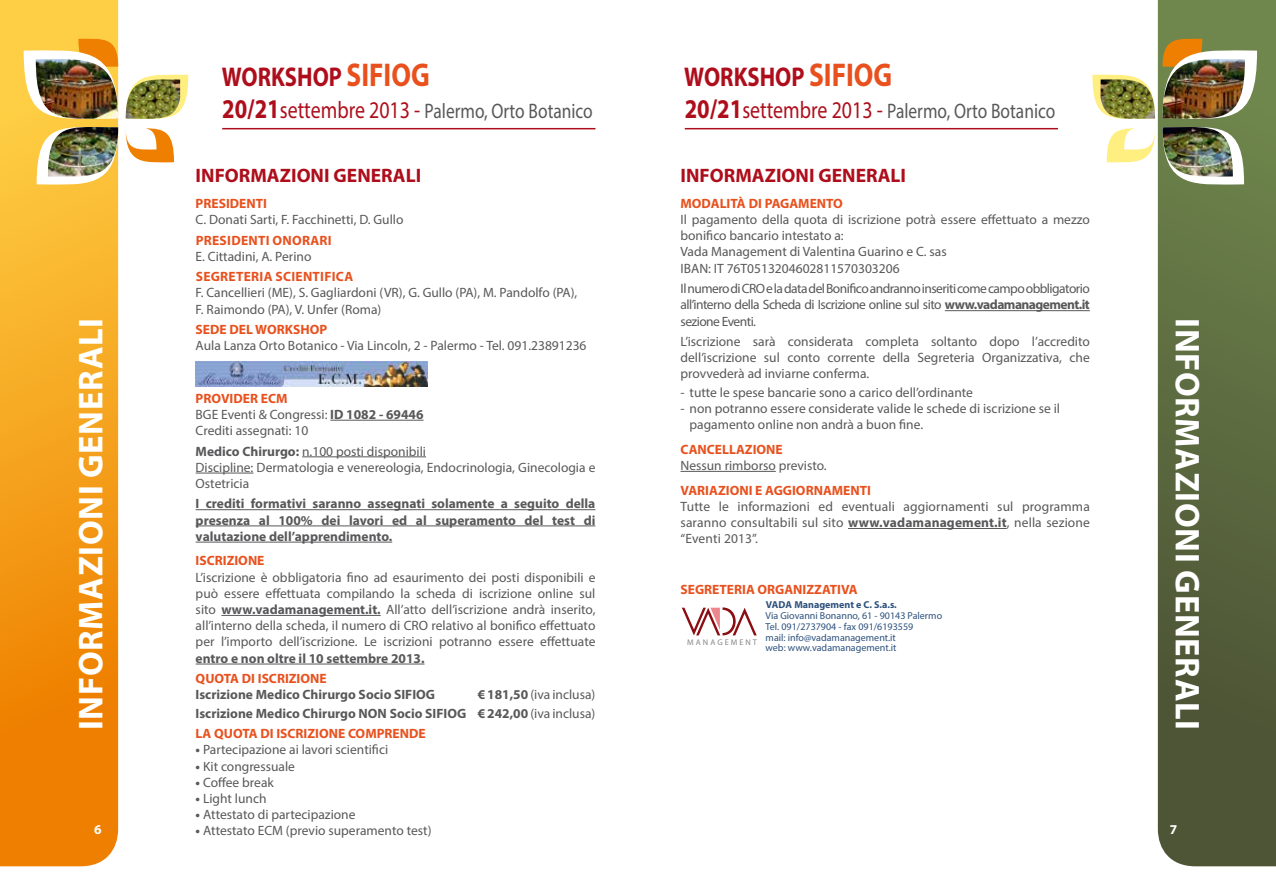
<style>
.page{position:relative;width:1276px;height:893px;background:#fff}
.page>*{position:absolute;margin:0;border:0;box-sizing:border-box;transform-origin:0 0}
.t1{font:700 34.5px "Myriad Pro";letter-spacing:.02em;color:#fff}
.t2{font:700 27.15px "Myriad Pro";color:#ae0e1b;scale:.83 1}
.t3{font:21px "Myriad Pro";color:#58585a;scale:.83 1}
.t4{font:700 19.5px "Myriad Pro";color:#ae0e1b}
.t5{font:13.5px/16.2px "Myriad Pro";color:#58585a}
.t6{font:700 13.5px/16.2px "Myriad Pro";color:#58585a;text-align:justify}
.t7{font:700 13.5px "Myriad Pro";color:#e8511e}
.t8{font:700 13.5px "Myriad Pro";letter-spacing:.02em;color:#e8511e}
.t9{font:700 13.5px "Myriad Pro";color:#fff}
.t10{font:10.05px/10.8px "Myriad Pro";color:#2d517d}
.t11{font:700 10.05px "Myriad Pro";color:#2d517d}
.t12{font:8.25px "Myriad Pro";letter-spacing:.25em;color:#858688}
.s1{font-size:33px;color:#e8511e}
.s2{font-weight:700;font-size:27.15px;color:#ae0e1b}
.s3{font-size:24px;color:#ae0e1b}
.s4{font-weight:700}
.s5{font-weight:700;color:#e8511e}
.s6{font-weight:400}
</style>
<div class="page">
<svg style="left:0;top:0;width:118px;height:866px;background:#f49f1b"></svg>
<svg style="left:142px;top:75px;width:46px;height:36px"></svg>
<svg style="left:24px;top:36px;width:94px;height:155px"></svg>
<svg style="left:126px;top:128px;width:48px;height:35px"></svg>
<img style="left:36px;top:59px;width:82px;height:68px">
<img style="left:126px;top:79px;width:54px;height:40px">
<img style="left:48px;top:127px;width:70px;height:50px">
<svg style="left:1157px;top:0;width:119px;height:866px;background:#5c6940"></svg>
<svg style="left:1092px;top:75px;width:47px;height:35px"></svg>
<svg style="left:1162px;top:36px;width:95px;height:155px"></svg>
<svg style="left:1106px;top:128px;width:49px;height:34px"></svg>
<img style="left:1162px;top:59px;width:83px;height:68px">
<img style="left:1100px;top:79px;width:55px;height:40px">
<img style="left:1162px;top:127px;width:70px;height:50px">
<hr style="left:222px;top:128px;width:373px;height:1px;background:#ae0e1b">
<hr style="left:685px;top:128px;width:373px;height:1px;background:#ae0e1b">
<hr style="left:330px;top:420px;width:93px;height:1px;background:#58585a">
<hr style="left:302px;top:456px;width:124px;height:1px;background:#58585a">
<hr style="left:196px;top:473px;width:57px;height:1px;background:#58585a">
<hr style="left:196px;top:509px;width:399px;height:1px;background:#58585a">
<hr style="left:196px;top:526px;width:399px;height:1px;background:#58585a">
<hr style="left:196px;top:542px;width:196px;height:1px;background:#58585a">
<hr style="left:221px;top:615px;width:160px;height:1px;background:#58585a">
<hr style="left:196px;top:664px;width:228px;height:1px;background:#58585a">
<img style="left:196px;top:361px;width:231px;height:25px">
<hr style="left:945px;top:310px;width:145px;height:1px;background:#58585a">
<hr style="left:680px;top:471px;width:96px;height:1px;background:#58585a">
<hr style="left:848px;top:528px;width:159px;height:1px;background:#58585a">
<svg style="left:682px;top:607px;width:74px;height:28px"></svg>
<h2 class="t2" style="left:222px;top:60px;width:252px">WORKSHOP <span class="s1">SIFIOG</span></h2>
<h2 class="t2" style="left:684px;top:60px;width:252px">WORKSHOP <span class="s1">SIFIOG</span></h2>
<h3 class="t3" style="left:222px;top:98px;width:448px"><span class="s2">20/21</span><span class="s3">settembre 2013 -</span> Palermo, Orto Botanico</h3>
<h3 class="t3" style="left:685px;top:98px;width:448px"><span class="s2">20/21</span><span class="s3">settembre 2013 -</span> Palermo, Orto Botanico</h3>
<h3 class="t4" style="left:196px;top:163px;width:227px">INFORMAZIONI GENERALI</h3>
<h3 class="t4" style="left:680px;top:163px;width:227px">INFORMAZIONI GENERALI</h3>
<p class="t7" style="left:680px;top:194px;width:164px">MODALITà DI PAGAMENTO</p>
<p class="t5" style="left:680px;top:211px;width:411px">Il pagamento della quota di iscrizione potrà essere effettuato a mezzo bonifico bancario intestato a:<br>Vada Management di Valentina Guarino e C. sas<br>IBAN: IT 76T0513204602811570303206</p>
<p class="t5" style="left:680px;top:280px;width:411px;text-align:justify">Il numero di CRO e la data del Bonifico andranno inseriti come campo obbligatorio all’interno della Scheda di Iscrizione online sul sito <span class="s4">www.vadamanagement.it </span>sezione Eventi.</p>
<p class="t5" style="left:680px;top:333px;width:411px;text-align:justify">L’iscrizione sarà considerata completa soltanto dopo l’accredito dell’iscrizione sul conto corrente della Segreteria Organizzativa, che provvederà ad inviarne conferma.</p>
<p class="t5" style="left:680px;top:384px;width:294px">- tutte le spese bancarie sono a carico dell’ordinante</p>
<p class="t5" style="left:689px;top:400px;width:372px;text-indent:-9px">- non potranno essere considerate valide le schede di iscrizione se il pagamento online non andrà a buon fine.</p>
<p class="t7" style="left:680px;top:440px;width:95px">CANCELLAZIONE</p>
<p class="t5" style="left:680px;top:457px;width:148px">Nessun rimborso previsto.</p>
<p class="t7" style="left:680px;top:481px;width:192px">VARIAZIONI E AGGIORNAMENTI</p>
<p class="t5" style="left:680px;top:498px;width:411px;text-align:justify">Tutte le informazioni ed eventuali aggiornamenti sul programma saranno consultabili sul sito <span class="s4">www.vadamanagement.it</span>, nella sezione “Eventi 2013”.</p>
<p class="t7" style="left:196px;top:194px;width:73px">PRESIDENTI</p>
<p class="t5" style="left:196px;top:211px;width:209px">C. Donati Sarti, F. Facchinetti, D. Gullo</p>
<p class="t8" style="left:196px;top:231px;width:105px">Presidenti Onorari</p>
<p class="t5" style="left:196px;top:248px;width:117px">E. Cittadini, A. Perino</p>
<p class="t7" style="left:196px;top:268px;width:64px">segreteria</p>
<p class="t7" style="left:275px;top:268px;width:53px">sci entifica</p>
<p class="t5" style="left:196px;top:285px;width:383px">F. Cancellieri (ME), S. Gagliardoni (VR), G. Gullo (PA), M. Pandolfo (PA),<br>F. Raimondo (PA), V. Unfer (Roma)</p>
<p class="t7" style="left:196px;top:321px;width:133px">SEDE DEL WORKSHOP</p>
<p class="t5" style="left:196px;top:337px;width:392px">Aula Lanza Orto Botanico - Via Lincoln, 2 - Palermo - Tel. 091.23891236</p>
<h1 class="t1" style="left:68px;top:730px;width:409px;rotate:-90deg">informazioni generali</h1>
<h1 class="t1" style="left:1209px;top:318px;width:409px;rotate:90deg">informazioni generali</h1>
<p class="t5" style="left:196px;top:390px;width:229px"><span class="s5">PROVIDER ECM<br></span>BGE Eventi &amp; Congressi: <span class="s4">ID 1082 - 69446<br></span>Crediti assegnati: 10</p>
<p class="t5" style="left:196px;top:443px;width:401px"><span class="s4">Medico Chirurgo:</span> n.100 posti disponibili<br>Discipline: Dermatologia e venereologia, Endocrinologia, Ginecologia e<br>Ostetricia</p>
<p class="t6" style="left:196px;top:495px;width:401px">I crediti formativi saranno assegnati solamente a seguito della presenza al 100% dei lavori ed al superamento del test di valutazione dell’apprendimento.</p>
<p class="t7" style="left:196px;top:552px;width:61px">ISCRIZIONE</p>
<p class="t5" style="left:196px;top:569px;width:401px;text-align:justify">L’iscrizione è obbligatoria fino ad esaurimento dei posti disponibili e può essere effettuata compilando la scheda di iscrizione online sul sito <span class="s4">www.vadamanagement.it.</span> All’atto dell’iscrizione andrà inserito, all’interno della scheda, il numero di CRO relativo al bonifico effettuato per l’importo dell’iscrizione. Le iscrizioni potranno essere effettuate</p>
<p class="t6" style="left:196px;top:650px;width:230px">entro e non oltre il 10 settembre 2013.</p>
<p class="t7" style="left:196px;top:670px;width:124px">QUOTA DI ISCRIZIONE</p>
<p class="t6" style="left:196px;top:686px;width:241px">Iscrizione Medico Chirurgo Socio SIFIOG</p>
<p class="t7" style="left:680px;top:580px;width:179px">SEGRETERIA ORGANIZZATIVA</p>
<p class="t11" style="left:765px;top:598px;width:14px">Vada</p>
<p class="t11" style="left:794px;top:598px;width:104px">Management e C. S.a.s.</p>
<p class="t10" style="left:765px;top:610px;width:178px">Via Giovanni Bonanno, 61 - 90143 Palermo Tel. 091/2737904 - fax 091/6193559<br>mail: info@vadamanagement.it<br>web: www.vadamanagement.it</p>
<p class="t12" style="left:687px;top:638px;width:71px">MANAGEMENT</p>
<p class="t6" style="left:196px;top:685px;width:401px;line-height:18.3px;text-align:right">€ 181,50 <span class="s6">(iva inclusa)<br></span>Iscrizione Medico Chirurgo NON Socio SIFIOG € 242,00 <span class="s6">(iva inclusa)</span></p>
<p class="t7" style="left:196px;top:725px;width:230px">LA QUOTA DI ISCRIZIONE COMPREN DE</p>
<p class="t5" style="left:196px;top:741px;width:194px"><span class="s4">•</span> Partecipazione ai lavori scientifici</p>
<p class="t5" style="left:196px;top:758px;width:101px"><span class="s4">•</span> Kit congressuale</p>
<p class="t5" style="left:196px;top:774px;width:80px"><span class="s4">•</span> Coffee break</p>
<p class="t5" style="left:196px;top:790px;width:72px"><span class="s4">•</span> Light lunch</p>
<p class="t5" style="left:196px;top:806px;width:161px"><span class="s4">•</span> Attestato di partecipazione</p>
<p class="t5" style="left:196px;top:822px;width:237px"><span class="s4">•</span> Attestato ECM (previo superamento test)</p>
<p class="t9" style="left:94px;top:821px;width:9px">6</p>
<p class="t9" style="left:1169px;top:821px;width:9px">7</p>
</div>
